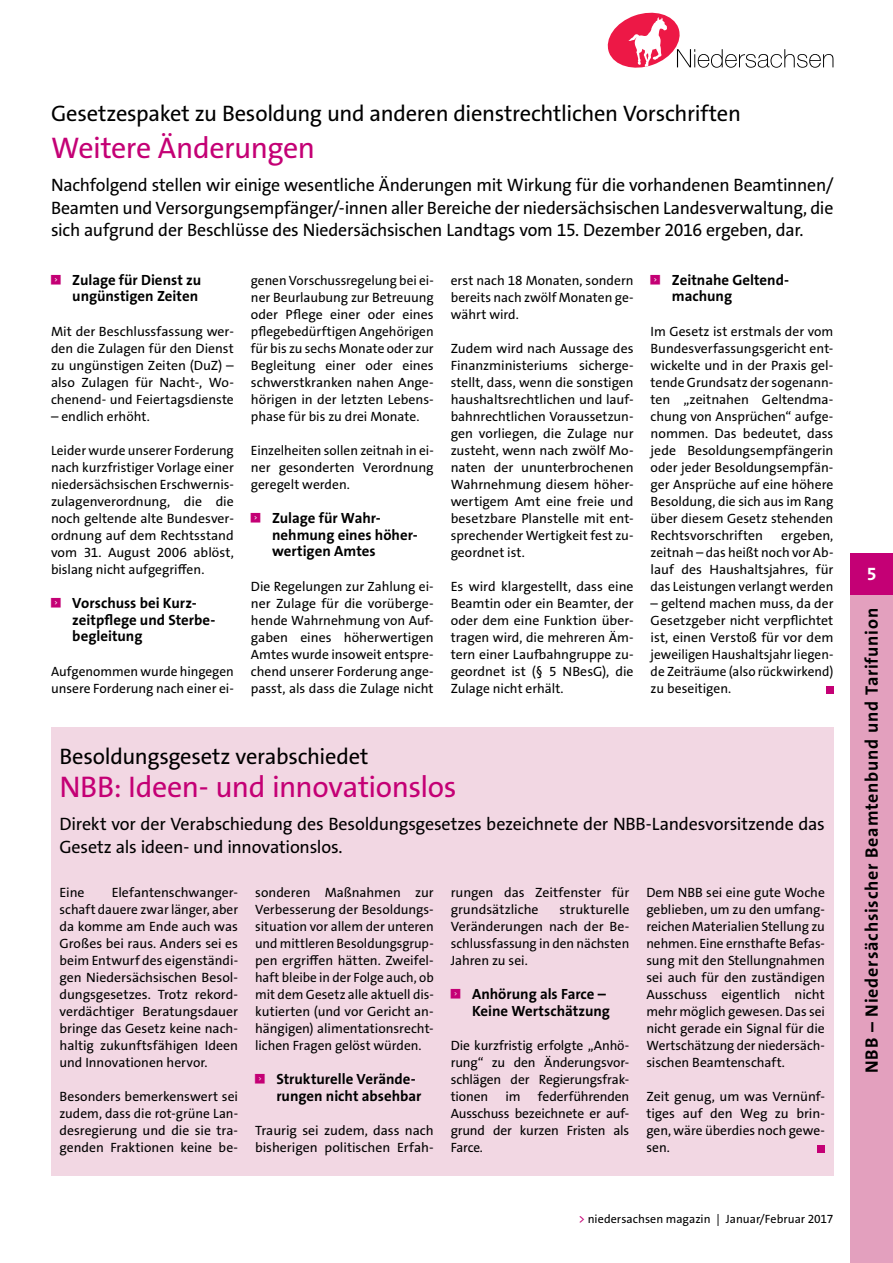
<style>
.page{position:relative;width:893px;height:1263px;background:#fff}
.page>*{position:absolute;margin:0;border:0;box-sizing:border-box;transform-origin:0 0}
.t1{font:30px "The Sans Os F";letter-spacing:-.015em;color:#c40075}
.t2{font:22.5px "The Sans Os F";letter-spacing:-.01em;color:#000}
.t3{font:18px/22.5px "The Sans Os F";letter-spacing:-.01em;color:#000;text-align:justify}
.t4{font:700 18px "The Sans Os F";letter-spacing:.04em;color:#000}
.t5{font:700 18px "The Sans Os F";color:#fff}
.t6{font:700 14.85px/16.5px "The Sans Os F";color:#000}
.t7{font:13.5px/17px "The Sans Os F";color:#000;text-align:justify}
.t8{font:12px "The Sans Os F";color:#000}
.t9{font:6.15px "Top Numbers";color:#c40075}
.s1{color:#c40075}
</style>
<div class="page">
<div style="left:826px;top:686px;width:7px;height:7px;background:#c40075"></div>
<div style="left:51px;top:727px;width:782px;height:448px;background:#f2d7e3"></div>
<div style="left:818px;top:1145px;width:7px;height:7px;background:#c40075"></div>
<div style="left:850px;top:553px;width:43px;height:42px;background:#c40075"></div>
<div style="left:850px;top:595px;width:43px;height:668px;background:#e3a0be"></div>
<svg style="left:608px;top:13px;width:225px;height:55px"></svg>
<h2 class="t2" style="left:51px;top:99px;width:691px">Gesetzespaket zu Besoldung und anderen dienstrechtlichen Vorschriften</h2>
<h1 class="t1" style="left:51px;top:129px;width:265px">Weitere Änderungen</h1>
<p class="t3" style="left:51px;top:174px;width:784px">Nachfolgend stellen wir einige wesentliche Änderungen mit Wirkung für die vorhandenen Beamtinnen/ Beamten und Versorgungsempfänger/-innen aller Bereiche der niedersächsischen Landesverwaltung, die sich aufgrund der Beschlüsse des Niedersächsischen Landtags vom 15. Dezember 2016 ergeben, dar.</p>
<p class="t9" style="left:51px;top:275px;width:11px">&lt;</p>
<p class="t6" style="left:72px;top:272px;width:130px">Zulage für Dienst zu ungünstigen Zeiten</p>
<p class="t7" style="left:51px;top:323px;width:184px">Mit der Beschlussfassung wer&shy;den die Zulagen für den Dienst zu ungünstigen Zeiten (DuZ) – also Zulagen für Nacht-, Wo&shy;chenend- und Feiertagsdienste</p>
<p class="t7" style="left:51px;top:408px;width:100px">– endlich erhöht.</p>
<p class="t7" style="left:51px;top:442px;width:184px">Leider wurde unserer Forderung nach kurzfristiger Vorlage einer niedersächsischen Erschwernis&shy;zulagenverordnung, die die noch geltende alte Bundesver&shy;ordnung auf dem Rechtsstand vom 31. August 2006 ablöst, bislang nicht aufgegriffen.</p>
<p class="t9" style="left:51px;top:598px;width:11px">&lt;</p>
<p class="t6" style="left:72px;top:595px;width:143px">Vorschuss bei Kurz&shy;zeitpflege und Sterbe&shy;begleitung</p>
<p class="t7" style="left:51px;top:663px;width:184px">Aufgenommen wurde hingegen unsere Forderung nach einer ei-</p>
<p class="t9" style="left:651px;top:275px;width:11px">&lt;</p>
<p class="t6" style="left:672px;top:272px;width:117px">Zeitnahe Geltend&shy;machung</p>
<p class="t7" style="left:651px;top:323px;width:184px">Im Gesetz ist erstmals der vom Bundesverfassungsgericht ent&shy;wickelte und in der Praxis gel&shy;tende Grundsatz der sogenann&shy;ten „zeitnahen Geltendma&shy;chung von Ansprüchen“ aufge&shy;nommen. Das bedeutet, dass jede Besoldungsempfängerin oder jeder Besoldungsempfän&shy;ger Ansprüche auf eine höhere Besoldung, die sich aus im Rang über diesem Gesetz stehenden Rechtsvorschriften</p>
<p class="t7" style="left:251px;top:272px;width:184px">genen Vorschussregelung bei ei&shy;ner Beurlaubung zur Betreuung oder Pflege einer oder eines pflegebedürftigen Angehörigen für bis zu sechs Monate oder zur Begleitung einer oder eines schwerstkranken nahen Ange&shy;hörigen in der letzten Lebens&shy;phase für bis zu drei Monate.</p>
<p class="t7" style="left:251px;top:442px;width:184px">Einzelheiten sollen zeitnah in ei&shy;ner gesonderten Verordnung geregelt werden.</p>
<p class="t9" style="left:251px;top:513px;width:11px">&lt;</p>
<p class="t6" style="left:272px;top:510px;width:147px">Zulage für Wahr&shy;nehmung eines höher&shy;wertigen Amtes</p>
<p class="t7" style="left:251px;top:578px;width:184px">Die Regelungen zur Zahlung ei&shy;ner Zulage für die vorüberge&shy;hende Wahrnehmung von Auf&shy;gaben eines höherwertigen Amtes wurde insoweit entspre&shy;chend unserer Forderung ange&shy;passt, als dass die Zulage nicht</p>
<p class="t7" style="left:451px;top:272px;width:184px">erst nach 18 Monaten, sondern bereits nach zwölf Monaten ge&shy;währt wird.</p>
<p class="t7" style="left:451px;top:340px;width:184px">Zudem wird nach Aussage des Finanzministeriums sicherge&shy;stellt, dass, wenn die sonstigen haushaltsrechtlichen und lauf&shy;bahnrechtlichen Voraussetzun&shy;gen vorliegen, die Zulage nur zusteht, wenn nach zwölf Mo&shy;naten der ununterbrochenen Wahrnehmung diesem höher&shy;wertigem Amt eine freie und besetzbare Planstelle mit ent&shy;sprechender Wertigkeit fest zu&shy;geordnet ist.</p>
<p class="t7" style="left:451px;top:578px;width:184px">Es wird klargestellt, dass eine Beamtin oder ein Beamter, der oder dem eine Funktion über&shy;tragen wird, die mehreren Äm&shy;tern einer Laufbahngruppe zu&shy;geordnet ist (§ 5 NBesG), die Zulage nicht erhält.</p>
<p class="t7" style="left:651px;top:527px;width:184px;text-indent:131px">ergeben, zeitnah – das heißt noch vor Ab&shy;lauf des Haushaltsjahres, für das Leistungen verlangt werden</p>
<p class="t7" style="left:651px;top:595px;width:184px">– geltend machen muss, da der Gesetzgeber nicht verpflichtet ist, einen Verstoß für vor dem jeweiligen Haushaltsjahr liegen&shy;de Zeiträume (also rückwirkend) zu beseitigen.</p>
<h2 class="t2" style="left:60px;top:742px;width:311px">Besoldungsgesetz verabschiedet</h2>
<h1 class="t1" style="left:60px;top:768px;width:399px">NBB: Ideen- und innovationslos</h1>
<h3 class="t3" style="left:60px;top:813px;width:767px">Direkt vor der Verabschiedung des Besoldungsgesetzes bezeichnete der NBB-Landesvorsitzende das<br>Gesetz als ideen- und innovationslos.</h3>
<p class="t7" style="left:60px;top:884px;width:27px">Eine</p>
<p class="t7" style="left:60px;top:884px;width:180px;text-indent:52px">Elefantenschwanger&shy;schaft dauere zwar länger, aber da komme am Ende auch was Großes bei raus. Anders sei es beim Entwurf des eigenständi&shy;gen Niedersächsischen Besol&shy;dungsgesetzes. Trotz rekord&shy;verdächtiger Beratungsdauer bringe das Gesetz keine nach&shy;haltig zukunftsfähigen Ideen und Innovationen hervor.</p>
<p class="t7" style="left:60px;top:1088px;width:180px">Besonders bemerkenswert sei zudem, dass die rot-grüne Lan&shy;desregierung und die sie tra&shy;genden Fraktionen keine be-</p>
<p class="t7" style="left:451px;top:884px;width:180px">rungen das Zeitfenster für grundsätzliche</p>
<p class="t7" style="left:255px;top:884px;width:180px">sonderen Maßnahmen zur Verbesserung der Besoldungs&shy;situation vor allem der unteren und mittleren Besoldungsgrup&shy;pen ergriffen hätten. Zweifel&shy;haft bleibe in der Folge auch, ob mit dem Gesetz alle aktuell dis&shy;kutierten (und vor Gericht an&shy;hängigen) alimentationsrecht&shy;lichen Fragen gelöst würden.</p>
<p class="t9" style="left:255px;top:1074px;width:11px">&lt;</p>
<p class="t6" style="left:276px;top:1071px;width:147px">Strukturelle Verände&shy;rungen nicht absehbar</p>
<p class="t7" style="left:255px;top:1122px;width:180px">Traurig sei zudem, dass nach bisherigen politischen Erfah-</p>
<p class="t7" style="left:646px;top:884px;width:180px">Dem NBB sei eine gute Woche geblieben, um zu den umfang&shy;reichen Materialien Stellung zu nehmen. Eine ernsthafte Befas&shy;sung mit den Stellungnahmen sei auch für den zuständigen Ausschuss eigentlich nicht mehr möglich gewesen. Das sei nicht gerade ein Signal für die Wertschätzung der niedersäch&shy;sischen Beamtenschaft.</p>
<p class="t7" style="left:646px;top:1088px;width:180px">Zeit genug, um was Vernünf&shy;tiges auf den Weg zu brin&shy;gen, wäre überdies noch gewe&shy;sen.</p>
<p class="t7" style="left:451px;top:901px;width:180px;text-indent:109px">strukturelle Veränderungen nach der Be&shy;schlussfassung in den nächsten Jahren zu sei.</p>
<p class="t9" style="left:451px;top:989px;width:11px">&lt;</p>
<p class="t6" style="left:472px;top:986px;width:140px">Anhörung als Farce –<br>Keine Wertschätzung</p>
<p class="t7" style="left:451px;top:1037px;width:180px">Die kurzfristig erfolgte „Anhö&shy;rung“ zu den Änderungsvor&shy;schlägen der Regierungsfrak&shy;tionen</p>
<p class="t7" style="left:451px;top:1088px;width:180px;text-indent:87px">federführenden Ausschuss bezeichnete er auf&shy;grund der kurzen Fristen als Farce.</p>
<p class="t7" style="left:506px;top:1088px;width:17px">im</p>
<p class="t8" style="left:578px;top:1211px;width:256px"><span class="s1">&gt;</span> niedersachsen magazin | Januar/Februar 2017</p>
<h3 class="t5" style="left:867px;top:562px;width:11px">5</h3>
<h3 class="t4" style="left:860px;top:1073px;width:466px;rotate:-90deg">NBB – Niedersächsischer Beamtenbund und Tarifunion</h3>
</div>
